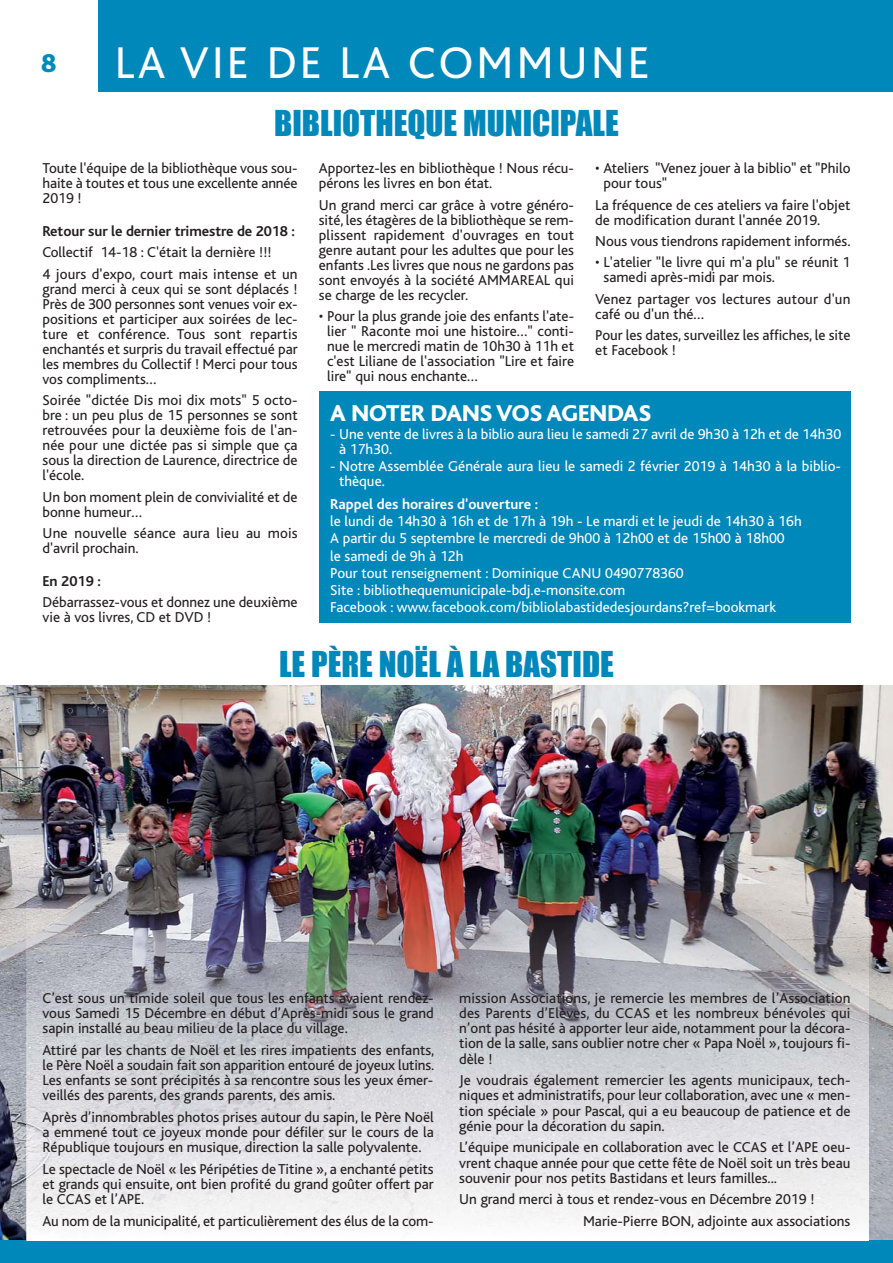
<style>
.page{position:relative;width:893px;height:1263px;background:#fff}
.page>*{position:absolute;margin:0;border:0;box-sizing:border-box;transform-origin:0 0}
.t1{font:46.5px "Bliss";letter-spacing:.07em;color:#fff}
.t2{font:33px "Impact";color:#0088ba}
.t3{font:800 27px "Bliss";color:#0088ba}
.t4{font:800 24px "Bliss";color:#fff}
.t5{font:15px/15px "Bliss";color:#231f20;text-align:justify}
.t6{font:15px/17.1px "Bliss";color:#fff}
.t7{font:700 15px "Bliss";letter-spacing:-.005em;color:#231f20}
.t8{font:700 15px "Bliss";color:#fff}
</style>
<div class="page">
<img style="left:0;top:685px;width:893px;height:556px">
<div style="left:0;top:1241px;width:893px;height:22px;background:#0088ba"></div>
<div style="left:99px;top:0;width:794px;height:92px;background:#0088ba"></div>
<div style="left:319px;top:391px;width:531px;height:232px;background:#0088ba"></div>
<img style="left:27px;top:843px;width:841px;height:397px">
<h3 class="t3" style="left:41px;top:53px;width:17px">8</h3>
<h1 class="t1" style="left:115px;top:45px;width:536px">LA VIE DE LA COMMUNE</h1>
<h2 class="t2" style="left:274px;top:112px;width:346px">BIBLIOTHEQUE MUNICIPALE</h2>
<p class="t5" style="left:43px;top:162px;width:257px">Toute l'équipe de la bibliothèque vous sou&shy;haite à toutes et tous une excellente année 2019 !</p>
<p class="t7" style="left:43px;top:225px;width:254px">Retour sur le dernier trimestre de 2018 :</p>
<p class="t5" style="left:43px;top:243px;width:257px;line-height:21.5px">Collectif 14-18 : C'était la dernière !!!<br>4 jours d'expo, court mais intense et un</p>
<p class="t5" style="left:43px;top:283px;width:257px">grand merci à ceux qui se sont déplacés !<br>Près de 300 personnes sont venues voir ex&shy;positions et participer aux soirées de lec&shy;ture et conférence. Tous sont repartis enchantés et surpris du travail effectué par les membres du Collectif ! Merci pour tous vos compliments…</p>
<p class="t5" style="left:43px;top:394px;width:257px">Soirée "dictée Dis moi dix mots" 5 octo&shy;bre : un peu plus de 15 personnes se sont retrouvées pour la deuxième fois de l'an&shy;née pour une dictée pas si simple que ça sous la direction de Laurence, directrice de l'école.</p>
<p class="t5" style="left:43px;top:490px;width:257px">Un bon moment plein de convivialité et de bonne humeur…</p>
<p class="t5" style="left:43px;top:527px;width:257px">Une nouvelle séance aura lieu au mois d'avril prochain.</p>
<p class="t7" style="left:43px;top:575px;width:60px">En 2019 :</p>
<p class="t5" style="left:43px;top:596px;width:257px">Débarrassez-vous et donnez une deuxième vie à vos livres, CD et DVD !</p>
<p class="t5" style="left:319px;top:162px;width:257px">Apportez-les en bibliothèque ! Nous récu&shy;pérons les livres en bon état.</p>
<p class="t5" style="left:319px;top:199px;width:257px">Un grand merci car grâce à votre généro&shy;sité, les étagères de la bibliothèque se rem&shy;plissent rapidement d'ouvrages en tout genre autant pour les adultes que pour les enfants .Les livres que nous ne gardons pas sont envoyés à la société AMMAREAL qui se charge de les recycler.</p>
<p class="t5" style="left:327px;top:310px;width:248px;text-indent:-8px">• Pour la plus grande joie des enfants l'ate&shy;lier " Raconte moi une histoire…" conti&shy;nue le mercredi matin de 10h30 à 11h et c'est Liliane de l'association "Lire et faire lire" qui nous enchante…</p>
<p class="t5" style="left:604px;top:162px;width:248px;text-indent:-8px">• Ateliers "Venez jouer à la biblio" et "Philo pour tous"</p>
<p class="t5" style="left:595px;top:199px;width:257px">La fréquence de ces ateliers va faire l'objet de modification durant l'année 2019.</p>
<p class="t5" style="left:595px;top:235px;width:257px">Nous vous tiendrons rapidement informés.</p>
<p class="t5" style="left:604px;top:256px;width:248px;text-indent:-8px">• L'atelier "le livre qui m'a plu" se réunit 1 samedi après-midi par mois.</p>
<p class="t5" style="left:595px;top:293px;width:257px">Venez partager vos lectures autour d'un café ou d'un thé…</p>
<p class="t5" style="left:595px;top:329px;width:257px">Pour les dates, surveillez les affiches, le site et Facebook !</p>
<h3 class="t4" style="left:330px;top:404px;width:322px">A NOTER DANS VOS AGENDAS</h3>
<p class="t6" style="left:339px;top:427px;width:504px;line-height:15px;text-indent:-9px">- Une vente de livres à la biblio aura lieu le samedi 27 avril de 9h30 à 12h et de 14h30 à 17h30.</p>
<p class="t6" style="left:339px;top:460px;width:503px;line-height:15px;text-indent:-9px">- Notre Assemblée Générale aura lieu le samedi 2 février 2019 à 14h30 à la biblio&shy;thèque.</p>
<p class="t8" style="left:330px;top:499px;width:210px">Rappel des horaires d'ouverture :</p>
<p class="t6" style="left:330px;top:514px;width:473px">le lundi de 14h30 à 16h et de 17h à 19h - Le mardi et le jeudi de 14h30 à 16h A partir du 5 septembre le mercredi de 9h00 à 12h00 et de 15h00 à 18h00<br>le samedi de 9h à 12h<br>Pour tout renseignement : Dominique CANU 0490778360<br>Site : bibliothequemunicipale-bdj.e-monsite.com<br>Facebook : www.facebook.com/bibliolabastidedesjourdans?ref=bookmark</p>
<h2 class="t2" style="left:279px;top:653px;width:336px">LE PÈRE NOËL À LA BASTIDE</h2>
<p class="t5" style="left:43px;top:991px;width:393px">C’est sous un timide soleil que tous les enfants avaient rendez&shy;vous Samedi 15 Décembre en début d’Après-midi sous le grand sapin installé au beau milieu de la place du village.</p>
<p class="t5" style="left:43px;top:1043px;width:393px">Attiré par les chants de Noël et les rires impatients des enfants, le Père Noël a soudain fait son apparition entouré de joyeux lutins.<br>Les enfants se sont précipités à sa rencontre sous les yeux émer&shy;veillés des parents, des grands parents, des amis.</p>
<p class="t5" style="left:43px;top:1111px;width:393px">Après d’innombrables photos prises autour du sapin, le Père Noël a emmené tout ce joyeux monde pour défiler sur le cours de la République toujours en musique, direction la salle polyvalente.</p>
<p class="t5" style="left:43px;top:1163px;width:393px">Le spectacle de Noël « les Péripéties de Titine », a enchanté petits et grands qui ensuite, ont bien profité du grand goûter offert par le CCAS et l’APE.</p>
<p class="t5" style="left:43px;top:1215px;width:393px">Au nom de la municipalité, et particulièrement des élus de la com-</p>
<p class="t5" style="left:459px;top:991px;width:393px">mission Associations, je remercie les membres de l’Association des Parents d’Elèves, du CCAS et les nombreux bénévoles qui n’ont pas hésité à apporter leur aide, notamment pour la décora&shy;tion de la salle, sans oublier notre cher « Papa Noël », toujours fi&shy;dèle !</p>
<p class="t5" style="left:459px;top:1074px;width:393px">Je voudrais également remercier les agents municipaux, tech&shy;niques et administratifs, pour leur collaboration, avec une « men&shy;tion spéciale » pour Pascal, qui a eu beaucoup de patience et de génie pour la décoration du sapin.</p>
<p class="t5" style="left:459px;top:1141px;width:393px">L’équipe municipale en collaboration avec le CCAS et l’APE oeu&shy;vrent chaque année pour que cette fête de Noël soit un très beau souvenir pour nos petits Bastidans et leurs familles...</p>
<p class="t5" style="left:583px;top:1190px;width:269px;line-height:21.6px;text-indent:-124px">Un grand merci à tous et rendez-vous en Décembre 2019 !<br>Marie-Pierre BON, adjointe aux associations</p>
</div>
